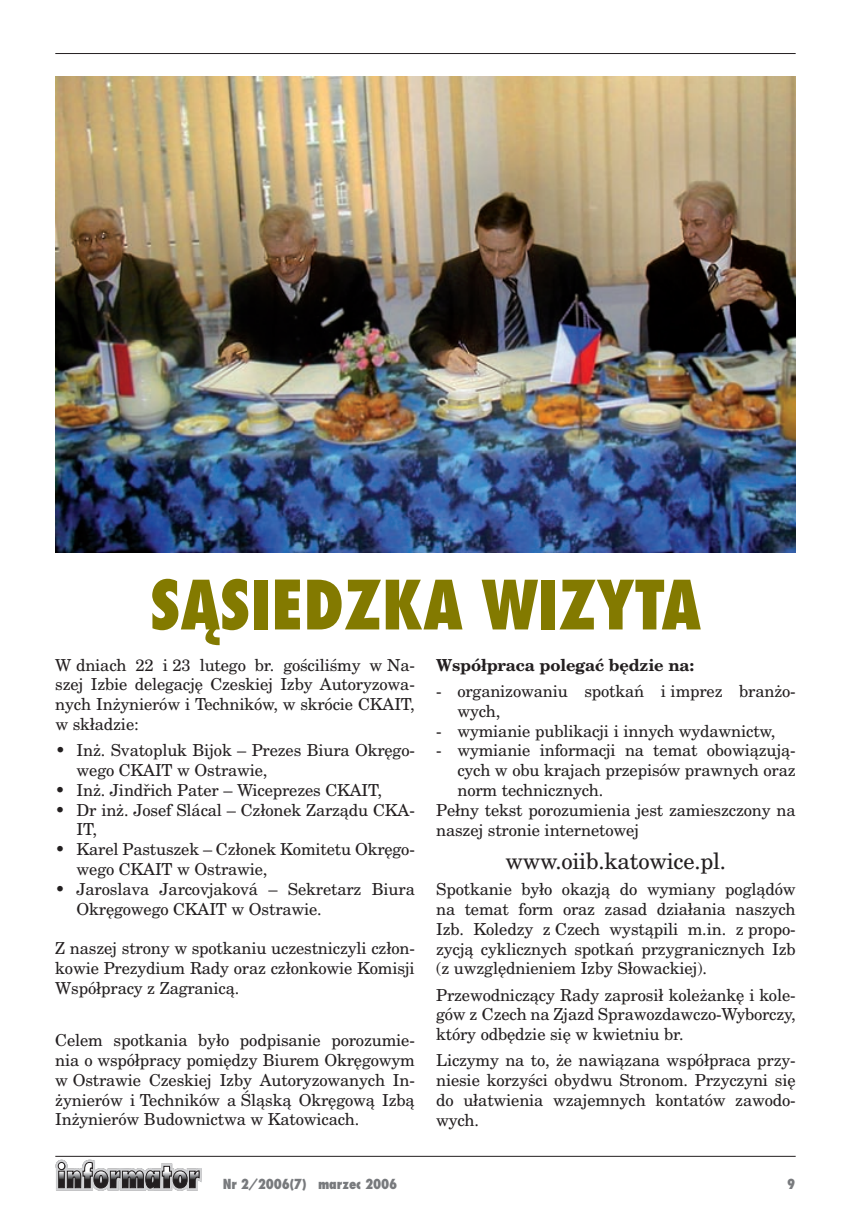
<style>
.page{position:relative;width:851px;height:1212px;background:#fff}
.page>*{position:absolute;margin:0;border:0;box-sizing:border-box;transform-origin:0 0}
.t1{font:800 66px "Fujiyama";color:#837a00}
.t2{font:22.5px "New Brunswick";letter-spacing:-.01em;color:#231f20}
.t3{font:16.5px/19.8px "New Brunswick";letter-spacing:-.01em;color:#231f20;text-align:justify}
.t4{font:700 16.5px "New Brunswick";letter-spacing:-.01em;color:#231f20}
.t5{font:800 13.5px "Fujiyama";letter-spacing:-.01em;color:#787a7d}
</style>
<div class="page">
<hr style="left:55px;top:1156px;width:740px;height:1px;background:#231f20">
<svg style="left:55px;top:1159px;width:147px;height:32px"></svg>
<hr style="left:55px;top:53px;width:740px;height:1px;background:#231f20">
<img style="left:55px;top:77px;width:740px;height:475px">
<h1 class="t1" style="left:150px;top:561px;width:234px">SĄSIE DZKA</h1>
<h1 class="t1" style="left:481px;top:561px;width:89px">WIZYTA</h1>
<p class="t3" style="left:55px;top:654px;width:361px">W dniach 22 i 23 lutego br. gościliśmy w Na&shy;szej Izbie delegację Czeskiej Izby Autoryzowa&shy;nych Inżynierów i Techników, w skrócie CKAIT, w składzie:</p>
<p class="t3" style="left:77px;top:740px;width:340px;text-indent:-21px">• Inż. Svatopluk Bijok – Prezes Biura Okręgo&shy;wego CKAIT w Ostrawie,</p>
<p class="t3" style="left:55px;top:779px;width:328px">• Inż. Jindřich Pater – Wiceprezes CKAIT,</p>
<p class="t3" style="left:77px;top:799px;width:340px;text-indent:-21px">• Dr inż. Josef Slácal – Członek Zarządu CKA-<br>IT,</p>
<p class="t3" style="left:77px;top:839px;width:340px;text-indent:-21px">• Karel Pastuszek – Członek Komitetu Okręgo&shy;wego CKAIT w Ostrawie,</p>
<p class="t3" style="left:77px;top:878px;width:340px;text-indent:-21px">• Jaroslava Jarcovjaková – Sekretarz Biura<br>Okręgowego CKAIT w Ostrawie.</p>
<p class="t3" style="left:55px;top:938px;width:361px">Z naszej strony w spotkaniu uczestniczyli człon&shy;kowie Prezydium Rady oraz członkowie Komisji Współpracy z Zagranicą.</p>
<p class="t3" style="left:55px;top:1030px;width:361px">Celem spotkania było podpisanie porozumie&shy;nia o współpracy pomiędzy Biurem Okręgowym w Ostrawie Czeskiej Izby Autoryzowanych In&shy;żynierów i Techników a Śląską Okręgową Izbą Inżynierów Budownictwa w Katowicach.</p>
<p class="t4" style="left:436px;top:655px;width:259px">Współpraca polegać będzie na:</p>
<p class="t3" style="left:457px;top:681px;width:340px;text-indent:-21px">- organizowaniu spotkań i imprez branżo&shy;wych,</p>
<p class="t3" style="left:436px;top:720px;width:340px">- wymianie publikacji i innych wydawnictw,</p>
<p class="t3" style="left:436px;top:740px;width:361px">- wymianie informacji na temat obowiązują-</p>
<p class="t3" style="left:457px;top:760px;width:340px">cych w obu krajach przepisów prawnych oraz</p>
<p class="t3" style="left:457px;top:780px;width:147px">norm technicznych.</p>
<p class="t3" style="left:436px;top:799px;width:361px">Pełny tekst porozumienia jest zamieszczony na</p>
<p class="t3" style="left:436px;top:819px;width:204px">naszej stronie internetowej</p>
<h2 class="t2" style="left:505px;top:847px;width:222px">www.oiib.katowice.pl.</h2>
<p class="t3" style="left:436px;top:879px;width:361px">Spotkanie było okazją do wymiany poglądów na temat form oraz zasad działania naszych Izb. Koledzy z Czech wystąpili m.in. z propo&shy;zycją cyklicznych spotkań przygranicznych Izb (z uwzględnieniem Izby Słowackiej).</p>
<p class="t3" style="left:436px;top:984px;width:361px">Przewodniczący Rady zaprosił koleżankę i kole&shy;gów z Czech na Zjazd Sprawozdawczo-Wyborczy, który odbędzie się w kwietniu br.</p>
<p class="t3" style="left:436px;top:1050px;width:361px">Liczymy na to, że nawiązana współpraca przy&shy;niesie korzyści obydwu Stronom. Przyczyni się do ułatwienia wzajemnych kontatów zawodo&shy;wych.</p>
<p class="t5" style="left:223px;top:1174px;width:176px">Nr 2/2006(7) marzec 2006</p>
</div>
